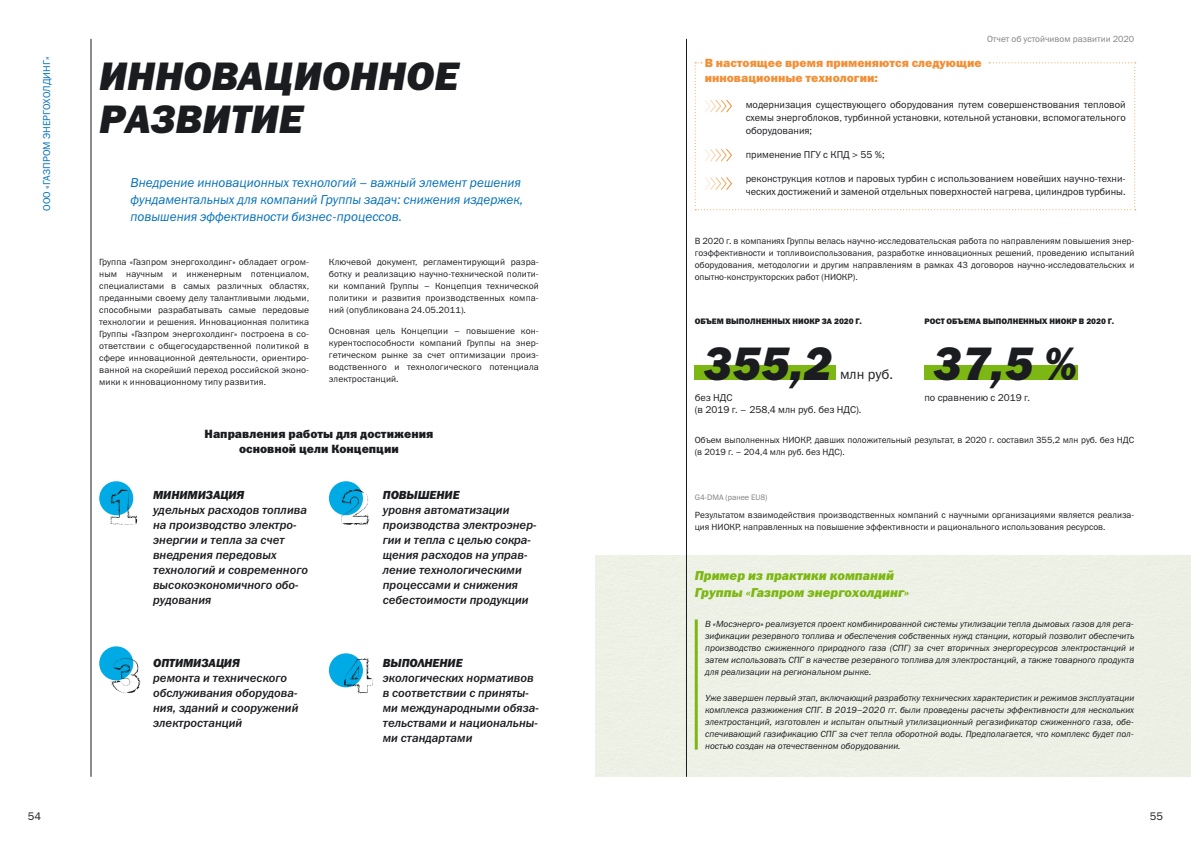
<style>
.page{position:relative;width:1191px;height:842px;background:#fff}
.page>*{position:absolute;margin:0;border:0;box-sizing:border-box;transform-origin:0 0}
.t1{font:italic 47.2px "Franklin Gothic Heavy C";color:#1b1c20}
.t2{font:italic 40px/43px "Franklin Gothic Heavy C";color:#1b1c20}
.t3{font:14px "Franklin Gothic Book C";color:#1b1c20}
.t4{font:italic 13px/17px "Franklin Gothic Book C";color:#0370b9}
.t5{font:italic 13px/16px "Franklin Gothic Heavy C";color:#7db713}
.t6{font:italic 12px/15px "Franklin Gothic Medium C";color:#1b1c20}
.t7{font:12px/15px "Franklin Gothic Heavy C";color:#f19037}
.t8{font:12px/15px "Franklin Gothic Heavy C";color:#1b1c20;text-align:center}
.t9{font:italic 800 12px "Franklin Gothic";color:#1b1c20}
.t10{font:11px "Franklin Gothic Book C";color:#1b1c20}
.t11{font:10px/13px "Franklin Gothic Book C";color:#1b1c20}
.t12{font:10px "Franklin Gothic Book C";color:#0370b9}
.t13{font:9px/12px "Franklin Gothic Book C";color:#1b1c20;text-align:justify}
.t14{font:italic 9px/12px "Franklin Gothic Book C";color:#1b1c20;text-align:justify}
.t15{font:9px "Franklin Gothic Book C";color:#818084}
.t16{font:8px "Franklin Gothic Heavy C";color:#1b1c20}
.t17{font:8px "Franklin Gothic Book C";color:#818084}
</style>
<div class="page">
<div style="left:595px;top:556px;width:596px;height:221px;background:#edf1e5"></div>
<hr style="left:91px;top:39px;width:1px;height:738px;background:#1b1c20">
<hr style="left:686px;top:39px;width:1px;height:738px;background:#1b1c20">
<svg style="left:694px;top:62px;width:441px;height:148px"></svg>
<div style="left:694px;top:366px;width:142px;height:14px;background:#7db713"></div>
<div style="left:924px;top:366px;width:154px;height:14px;background:#7db713"></div>
<hr style="left:694px;top:619px;width:3px;height:131px;background:#7db713">
<div style="left:99px;top:481px;width:34px;height:34px;background:#00aae4;border-radius:50%"></div>
<div style="left:329px;top:481px;width:34px;height:34px;background:#00aae4;border-radius:50%"></div>
<div style="left:329px;top:653px;width:34px;height:34px;background:#00aae4;border-radius:50%"></div>
<div style="left:99px;top:646px;width:34px;height:34px;background:#00aae4;border-radius:50%"></div>
<svg style="left:110px;top:489px;width:27px;height:36px"></svg>
<svg style="left:341px;top:489px;width:28px;height:36px"></svg>
<svg style="left:110px;top:658px;width:30px;height:36px"></svg>
<svg style="left:344px;top:658px;width:29px;height:35px"></svg>
<p class="t12" style="left:41px;top:211px;width:156px;rotate:-90deg">ООО «ГАЗПРОМ ЭНЕРГОХОЛДИНГ»</p>
<h2 class="t2" style="left:99px;top:53px;width:361px">ИННОВАЦИОННОЕ<br>РАЗВИТИЕ</h2>
<h3 class="t4" style="left:131px;top:174px;width:394px">Внедрение инновационных технологий – важный элемент решения фундаментальных для компаний Группы задач: снижения издержек, повышения эффективности бизнес-процессов.</h3>
<p class="t13" style="left:99px;top:256px;width:211px">Группа «Газпром энергохолдинг» обладает огром&shy;ным научным и инженерным потенциалом, специалистами в самых различных областях, преданными своему делу талантливыми людьми, способными разрабатывать самые передовые технологии и решения. Инновационная политика Группы «Газпром энергохолдинг» построена в со&shy;ответствии с общегосударственной политикой в сфере инновационной деятельности, ориентиро&shy;ванной на скорейший переход российской эконо&shy;мики к инновационному типу развития.</p>
<p class="t13" style="left:329px;top:256px;width:211px">Ключевой документ, регламентирующий разра&shy;ботку и реализацию научно-технической полити&shy;ки компаний Группы – Концепция технической политики и развития производственных компа&shy;ний (опубликована 24.05.2011).</p>
<p class="t13" style="left:329px;top:325px;width:211px">Основная цель Концепции – повышение кон&shy;курентоспособности компаний Группы на энер&shy;гетическом рынке за счет оптимизации произ&shy;водственного и технологического потенциала электростанций.</p>
<h3 class="t8" style="left:205px;top:426px;width:230px">Направления работы для достижения основной цели Концепции</h3>
<h3 class="t9" style="left:153px;top:487px;width:93px">МИНИМИЗАЦИЯ</h3>
<h3 class="t6" style="left:153px;top:503px;width:156px">удельных расходов топлива на производство электро&shy;энергии и тепла за счет внедрения передовых технологий и современного высокоэкономичного обо&shy;рудования</h3>
<h3 class="t9" style="left:383px;top:487px;width:78px">ПОВЫШЕНИЕ</h3>
<h3 class="t6" style="left:383px;top:502px;width:155px">уровня автоматизации производства электроэнер&shy;гии и тепла с целью сокра&shy;щения расходов на управ&shy;ление технологическими процессами и снижения себестоимости продукции</h3>
<h3 class="t9" style="left:153px;top:655px;width:88px">ОПТИМИЗАЦИЯ</h3>
<h3 class="t6" style="left:153px;top:671px;width:147px">ремонта и технического обслуживания оборудова&shy;ния, зданий и сооружений электростанций</h3>
<h3 class="t9" style="left:383px;top:655px;width:81px">ВЫПОЛНЕНИЕ</h3>
<h3 class="t6" style="left:383px;top:671px;width:157px">экологических нормативов в соответствии с приняты&shy;ми международными обяза&shy;тельствами и национальны&shy;ми стандартами</h3>
<p class="t15" style="left:987px;top:34px;width:149px">Отчет об устойчивом развитии 2020</p>
<h3 class="t7" style="left:704px;top:55px;width:278px">В настоящее время применяются следующие инновационные технологии:</h3>
<p class="t11" style="left:746px;top:98px;width:381px;text-align:justify">модернизация существующего оборудования путем совершенствования тепловой схемы энергоблоков, турбинной установки, котельной установки, вспомогательного оборудования;</p>
<p class="t11" style="left:746px;top:148px;width:140px">применение ПГУ с КПД &gt; 55 %;</p>
<p class="t11" style="left:746px;top:172px;width:381px">реконструкция котлов и паровых турбин с использованием новейших научно-техни&shy;ческих достижений и заменой отдельных поверхностей нагрева, цилиндров турбины.</p>
<p class="t13" style="left:694px;top:235px;width:441px">В 2020 г. в компаниях Группы велась научно-исследовательская работа по направлениям повышения энер&shy;гоэффективности и топливоиспользования, разработке инновационных решений, проведению испытаний оборудования, методологии и другим направлениям в рамках 43 договоров научно-исследовательских и опытно-конструкторских работ (НИОКР).</p>
<p class="t16" style="left:694px;top:317px;width:169px">ОБЪЕМ ВЫПОЛНЕННЫХ НИОКР ЗА 2020 Г.</p>
<p class="t16" style="left:924px;top:317px;width:191px">РОСТ ОБЪЕМА ВЫПОЛНЕННЫХ НИОКР В 2020 Г.</p>
<h1 class="t1" style="left:703px;top:336px;width:131px">355,2</h1>
<h3 class="t3" style="left:840px;top:366px;width:54px">млн руб.</h3>
<h1 class="t1" style="left:933px;top:336px;width:146px">37,5 %</h1>
<p class="t11" style="left:694px;top:391px;width:168px;line-height:12px">без НДС<br>(в 2019 г. – 258,4 млн руб. без НДС).</p>
<p class="t11" style="left:924px;top:391px;width:107px">по сравнению с 2019 г.</p>
<p class="t13" style="left:694px;top:434px;width:441px">Объем выполненных НИОКР, давших положительный результат, в 2020 г. составил 355,2 млн руб. без НДС (в 2019 г. – 204,4 млн руб. без НДС).</p>
<p class="t17" style="left:694px;top:493px;width:74px">G4-DMA (ранее EU8)</p>
<p class="t13" style="left:694px;top:509px;width:441px">Результатом взаимодействия производственных компаний с научными организациями является реализа&shy;ция НИОКР, направленных на повышение эффективности и рационального использования ресурсов.</p>
<h3 class="t5" style="left:694px;top:568px;width:216px">Пример из практики компаний<br>Группы «Газпром энергохолдинг»</h3>
<p class="t14" style="left:705px;top:618px;width:430px">В «Мосэнерго» реализуется проект комбинированной системы утилизации тепла дымовых газов для рега&shy;зификации резервного топлива и обеспечения собственных нужд станции, который позволит обеспечить производство сжиженного природного газа (СПГ) за счет вторичных энергоресурсов электростанций и затем использовать СПГ в качестве резервного топлива для электростанций, а также товарного продукта для реализации на региональном рынке.</p>
<p class="t14" style="left:705px;top:692px;width:430px">Уже завершен первый этап, включающий разработку технических характеристик и режимов эксплуатации комплекса разжижения СПГ. В 2019–2020 гг. были проведены расчеты эффективности для нескольких электростанций, изготовлен и испытан опытный утилизационный регазификатор сжиженного газа, обе&shy;спечивающий газификацию СПГ за счет тепла оборотной воды. Предполагается, что комплекс будет пол&shy;ностью создан на отечественном оборудовании.</p>
<p class="t10" style="left:28px;top:810px;width:15px">54</p>
<p class="t10" style="left:1149px;top:810px;width:15px">55</p>
</div>
